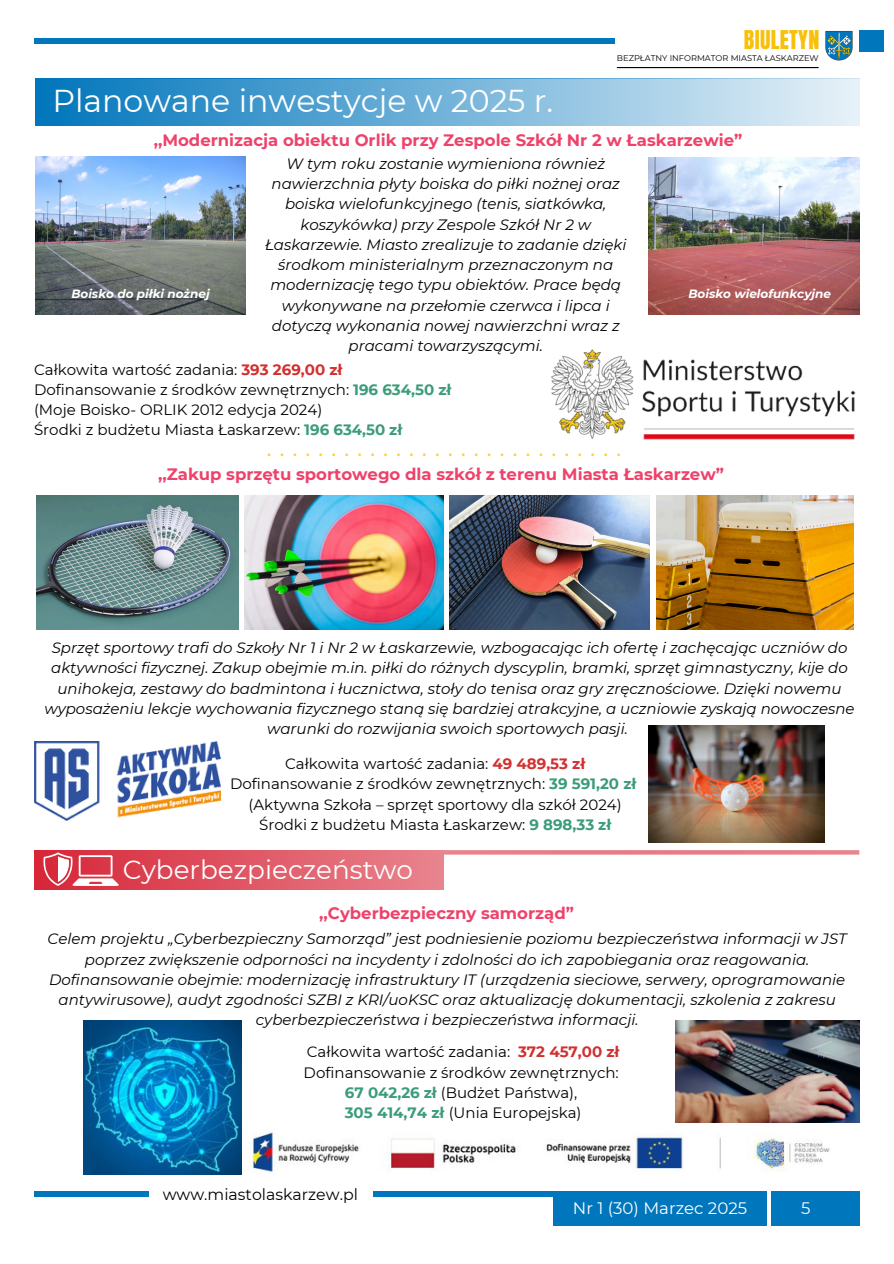
<style>
.page{position:relative;width:894px;height:1264px;background:#fff}
.page>*{position:absolute;margin:0;border:0;box-sizing:border-box;transform-origin:0 0}
.t1{font:31.65px "Montserrat";color:#fff}
.t2{font:26.25px "Montserrat";color:#fff}
.t3{font:22.05px "Anton";letter-spacing:.015em;color:#f8c008}
.t4{font:16.65px "Montserrat";color:#fff}
.t5{font:700 16.5px "Montserrat";color:#ee426b}
.t6{font:15.75px "Montserrat";color:#000}
.t7{font:italic 15px/20.2px "Montserrat";color:#000;text-align:center}
.t8{font:15px/20.2px "Montserrat";color:#000;text-align:center}
.t9{font:italic 700 12px "Montserrat";color:#fff}
.t10{font:8.25px "Montserrat";color:#000}
.s1{font-weight:700;color:#d32f2f}
.s2{font-weight:700;color:#3b9c79}
</style>
<div class="page">
<div style="left:34px;top:38px;width:580px;height:6px;background:#0076bc"></div>
<div style="left:859px;top:30px;width:24px;height:22px;background:#0076bc"></div>
<img style="left:825px;top:30px;width:27px;height:31px">
<hr style="left:616px;top:67px;width:202px;height:1px;background:#000">
<div style="left:35px;top:79px;width:824px;height:46px;background:linear-gradient(to right,#0075bb,#e7f2f8)"></div>
<div style="left:771px;top:1191px;width:88px;height:34px;background:#0076bc"></div>
<div style="left:553px;top:1191px;width:213px;height:34px;background:#0076bc"></div>
<div style="left:373px;top:1191px;width:180px;height:5px;background:#0076bc"></div>
<div style="left:34px;top:1191px;width:114px;height:5px;background:#0076bc"></div>
<div style="left:34px;top:850px;width:409px;height:39px;background:linear-gradient(to right,#d62537,#e8858f)"></div>
<svg style="left:441px;top:850px;width:418px;height:4px;background:#e7828c"></svg>
<img style="left:241px;top:1119px;width:606px;height:56px">
<img style="left:84px;top:1020px;width:157px;height:154px">
<img style="left:34px;top:741px;width:187px;height:79px">
<img style="left:37px;top:496px;width:201px;height:134px">
<img style="left:245px;top:496px;width:198px;height:134px">
<img style="left:449px;top:496px;width:200px;height:134px">
<img style="left:656px;top:496px;width:197px;height:134px">
<img style="left:648px;top:726px;width:176px;height:117px">
<img style="left:551px;top:349px;width:305px;height:91px">
<img style="left:35px;top:157px;width:211px;height:157px">
<img style="left:648px;top:157px;width:211px;height:157px">
<img style="left:675px;top:1020px;width:184px;height:102px">
<svg style="left:43px;top:852px;width:76px;height:33px"></svg>
<h6 class="t1" style="left:52px;top:81px;width:502px">Planowane inwestycje w 2025 r.</h6>
<p class="t3" style="left:743px;top:24px;width:77px">BIULETYN</p>
<h3 class="t10" style="left:616px;top:53px;width:203px">BEZPŁATNY INFORMATOR MIASTA ŁASKARZEW</h3>
<p class="t5" style="left:154px;top:130px;width:590px">,,Modernizacja obiektu Orlik przy Zespole Szkół Nr 2 w Łaskarzewie”</p>
<p class="t7" style="left:265px;top:153px;width:363px">W tym roku zostanie wymieniona również nawierzchnia płyty boiska do piłki nożnej oraz boiska wielofunkcyjnego (tenis, siatkówka, koszykówka) przy Zespole Szkół Nr 2 w Łaskarzewie. Miasto zrealizuje to zadanie dzięki środkom ministerialnym przeznaczonym na modernizację tego typu obiektów. Prace będą wykonywane na przełomie czerwca i lipca i dotyczą wykonania nowej nawierzchni wraz z pracami towarzyszącymi.</p>
<p class="t9" style="left:71px;top:286px;width:140px">Boisko do piłki nożnej</p>
<p class="t9" style="left:688px;top:286px;width:144px">Boisko wielofunkcyjne</p>
<h1 class="t8" style="left:34px;top:359px;width:419px;text-align:left">Całkowita wartość zadania: <span class="s1">393 269,00 zł </span>Dofinansowanie z środków zewnętrznych: <span class="s2">196 634,50 zł </span>(Moje Boisko- ORLIK 2012 edycja 2024)<br>Środki z budżetu Miasta Łaskarzew: <span class="s2">196 634,50 zł</span></h1>
<p class="t5" style="left:158px;top:463px;width:567px">,,Zakup sprzętu sportowego dla szkół z terenu Miasta Łaskarzew”</p>
<p class="t7" style="left:44px;top:637px;width:811px">Sprzęt sportowy trafi do Szkoły Nr 1 i Nr 2 w Łaskarzewie, wzbogacając ich ofertę i zachęcając uczniów do aktywności fizycznej. Zakup obejmie m.in. piłki do różnych dyscyplin, bramki, sprzęt gimnastyczny, kije do unihokeja, zestawy do badmintona i łucznictwa, stoły do tenisa oraz gry zręcznościowe. Dzięki nowemu wyposażeniu lekcje wychowania fizycznego staną się bardziej atrakcyjne, a uczniowie zyskają nowoczesne warunki do rozwijania swoich sportowych pasji.</p>
<h4 class="t8" style="left:230px;top:753px;width:408px">Całkowita wartość zadania: <span class="s1">49 489,53 zł </span>Dofinansowanie z środków zewnętrznych: <span class="s2">39 591,20 zł </span>(Aktywna Szkoła – sprzęt sportowy dla szkół 2024)<br>Środki z budżetu Miasta Łaskarzew: <span class="s2">9 898,33 zł</span></h4>
<p class="t2" style="left:123px;top:853px;width:291px">Cyberbezpieczeństwo</p>
<h6 class="t5" style="left:319px;top:903px;width:256px">,,Cyberbezpieczny samorząd”</h6>
<p class="t7" style="left:48px;top:928px;width:800px">Celem projektu „Cyberbezpieczny Samorząd” jest podniesienie poziomu bezpieczeństwa informacji w JST poprzez zwiększenie odporności na incydenty i zdolności do ich zapobiegania oraz reagowania.<br>Dofinansowanie obejmie: modernizację infrastruktury IT (urządzenia sieciowe, serwery, oprogramowanie antywirusowe), audyt zgodności SZBI z KRI/uoKSC oraz aktualizację dokumentacji, szkolenia z zakresu cyberbezpieczeństwa i bezpieczeństwa informacji.</p>
<h5 class="t8" style="left:303px;top:1041px;width:317px">Całkowita wartość zadania: <span class="s1">372 457,00 zł </span>Dofinansowanie z środków zewnętrznych:<br><span class="s2">67 042,26 zł</span> (Budżet Państwa),<br><span class="s2">305 414,74 zł</span> (Unia Europejska)</h5>
<p class="t6" style="left:163px;top:1184px;width:197px">www.miastolaskarzew.pl</p>
<h4 class="t4" style="left:572px;top:1197px;width:176px">Nr 1 (30) Marzec 2025</h4>
<h5 class="t4" style="left:801px;top:1197px;width:11px">5</h5>
</div>
